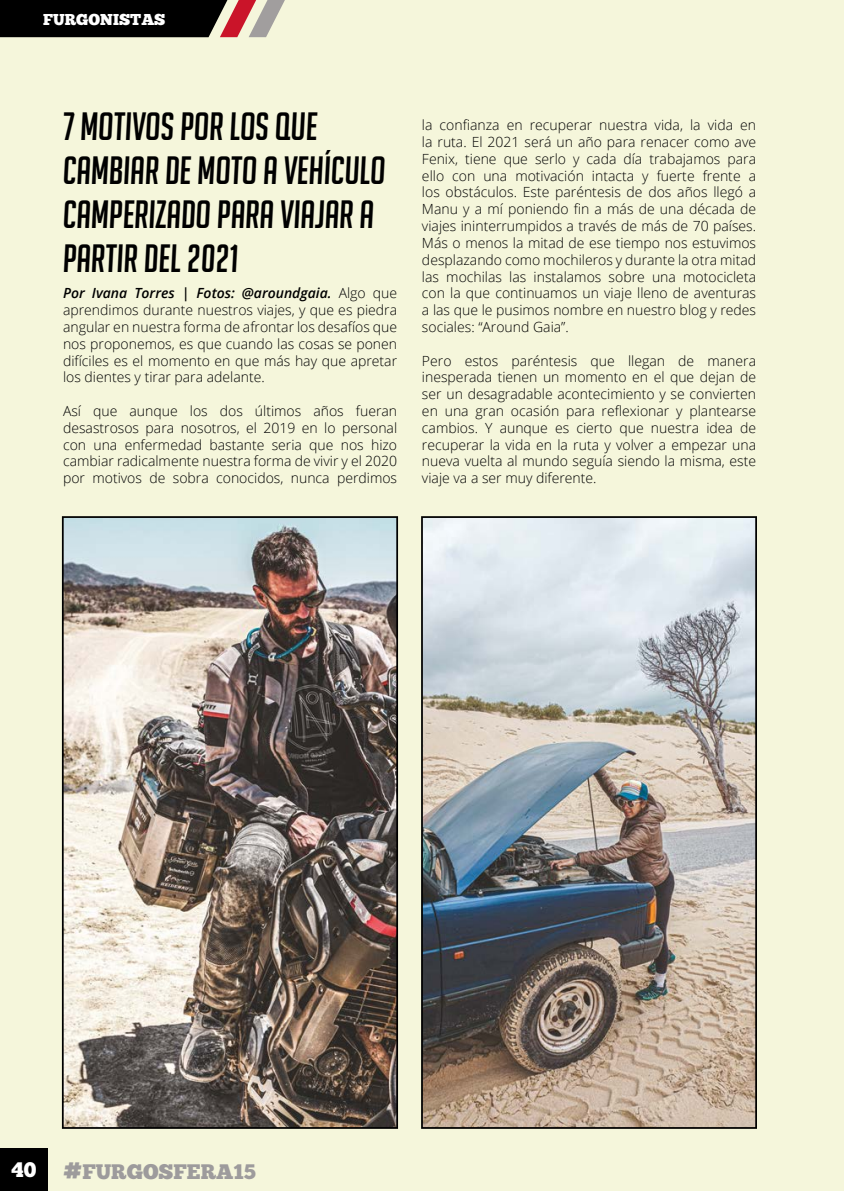
<style>
.page{position:relative;width:844px;height:1191px;background:#fff}
.page>*{position:absolute;margin:0;border:0;box-sizing:border-box;transform-origin:0 0}
.t1{font:italic 38.5px/43.8px "Big Noodle Titling";color:#000}
.t2{font:21px "Chunk Five";color:#9d9b9c}
.t3{font:15.75px "Chunk Five";color:#fff}
.t4{font:300 14px/16.8px "Open Sans";color:#000;text-align:justify}
.s1{font-weight:600;font-style:italic}
.s2{color:#fff}
.s3{font-size:29.75px}
</style>
<div class="page">
<div style="left:0;top:0;width:843px;height:1191px;background:#f5f6db"></div>
<img style="left:65px;top:519px;width:330px;height:606px">
<div style="left:62px;top:516px;width:336px;height:612px;border:2px solid #000"></div>
<img style="left:424px;top:519px;width:329px;height:606px">
<div style="left:421px;top:516px;width:335px;height:612px;border:2px solid #000"></div>
<svg style="left:0;top:0;width:285px;height:37px"></svg>
<div style="left:0;top:1148px;width:48px;height:43px;background:#000"></div>
<p class="t3" style="left:43px;top:10px;width:124px">FURGONISTAS</p>
<h1 class="t1" style="left:63px;top:105px;width:324px">7 MOTIVOS POR LOS QUE<br>CAMBIAR DE MOTO A VEHÍCULO<br>CAMPERIZADO PARA VIAJAR A<br>PARTIR DEL 2021</h1>
<p class="t4" style="left:63px;top:284px;width:335px"><span class="s1">Por Ivana Torres | Fotos: @aroundgaia.</span> Algo que aprendimos durante nuestros viajes, y que es piedra angular en nuestra forma de afrontar los desafíos que nos proponemos, es que cuando las cosas se ponen difíciles es el momento en que más hay que apretar los dientes y tirar para adelante.</p>
<p class="t4" style="left:63px;top:402px;width:335px">Así que aunque los dos últimos años fueran desastrosos para nosotros, el 2019 en lo personal con una enfermedad bastante seria que nos hizo cambiar radicalmente nuestra forma de vivir y el 2020 por motivos de sobra conocidos, nunca perdimos</p>
<p class="t4" style="left:422px;top:116px;width:335px">la confianza en recuperar nuestra vida, la vida en la ruta. El 2021 será un año para renacer como ave Fenix, tiene que serlo y cada día trabajamos para ello con una motivación intacta y fuerte frente a los obstáculos. Este paréntesis de dos años llegó a Manu y a mí poniendo fin a más de una década de viajes ininterrumpidos a través de más de 70 países.<br>Más o menos la mitad de ese tiempo nos estuvimos desplazando como mochileros y durante la otra mitad las mochilas las instalamos sobre una motocicleta con la que continuamos un viaje lleno de aventuras a las que le pusimos nombre en nuestro blog y redes sociales: “Around Gaia”.</p>
<p class="t4" style="left:422px;top:352px;width:335px">Pero estos paréntesis que llegan de manera inesperada tienen un momento en el que dejan de ser un desagradable acontecimiento y se convierten en una gran ocasión para reflexionar y plantearse cambios. Y aunque es cierto que nuestra idea de recuperar la vida en la ruta y volver a empezar una nueva vuelta al mundo seguía siendo la misma, este viaje va a ser muy diferente.</p>
<h2 class="t2" style="left:12px;top:1159px;width:246px"><span class="s2">40</span> <span class="s3">#</span>FURGOSFERA15</h2>
</div>
